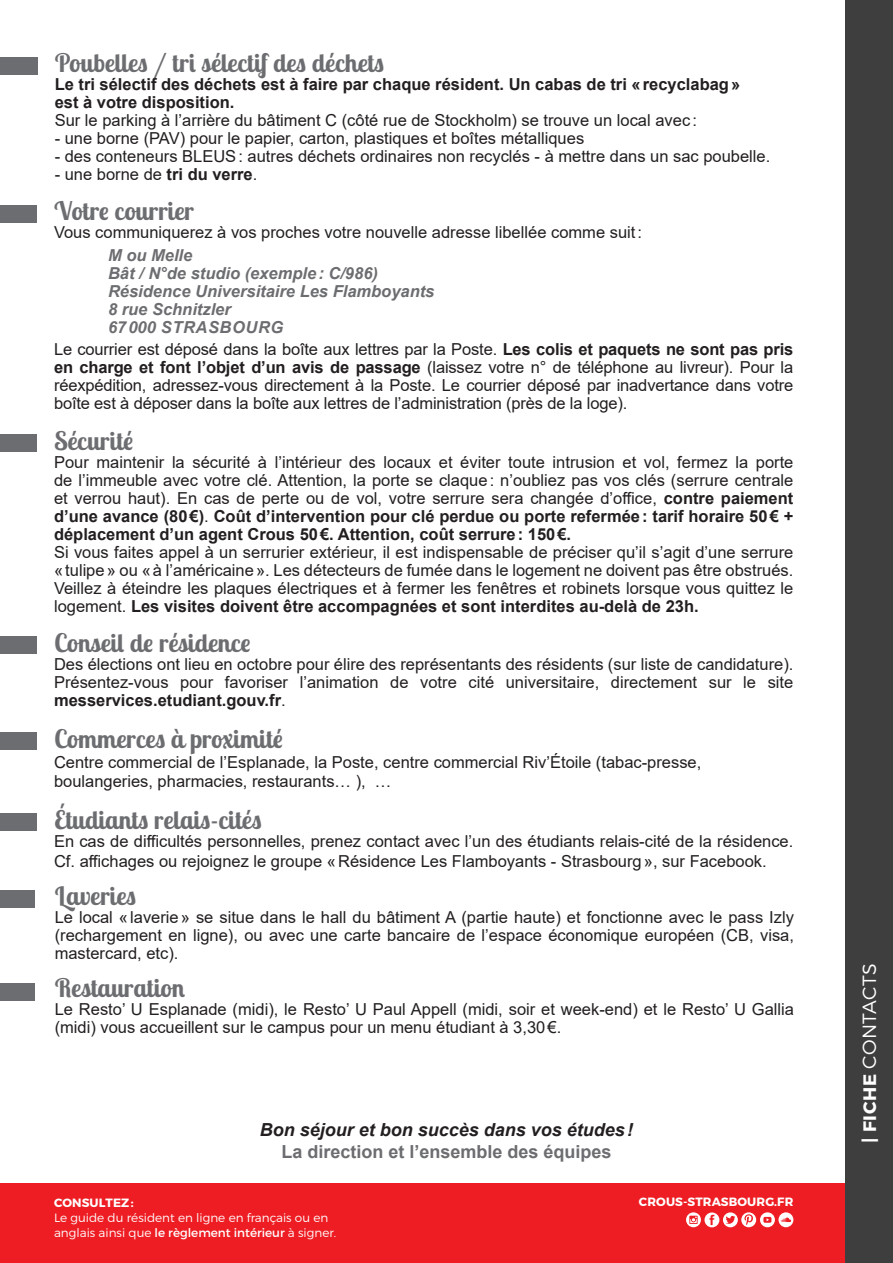
<style>
.page{position:relative;width:893px;height:1263px;background:#fff}
.page>*{position:absolute;margin:0;border:0;box-sizing:border-box;transform-origin:0 0}
.t1{font:700 25.5px "Lobster Two";letter-spacing:-.01em;color:#6c6d70}
.t2{font:300 19.05px "Montserrat";letter-spacing:.025em;color:#fff}
.t3{font:italic 700 18px "Arial";color:#231f20}
.t4{font:700 18px "Arial";color:#6c6d70}
.t5{font:16.5px/18px "Arial";color:#231f20;text-align:justify}
.t6{font:700 16.5px/18px "Arial";color:#231f20}
.t7{font:italic 700 16.5px "Arial";color:#6c6d70}
.t8{font:italic 700 16.5px "Arial";letter-spacing:.035em;color:#6c6d70}
.t9{font:300 12px/15px "Montserrat";color:#fff}
.t10{font:700 12px "Montserrat";letter-spacing:.01em;color:#fff}
.s1{font-weight:700}
.s2{font-weight:400}
.s3{font-weight:700;font-size:18px}
</style>
<div class="page">
<div style="left:0;top:1183px;width:893px;height:80px;background:#ee1d23"></div>
<svg style="left:686px;top:1212px;width:107px;height:15px"></svg>
<div style="left:845px;top:0;width:48px;height:1263px;background:#3e3e3f"></div>
<div style="left:0;top:434px;width:37px;height:18px;background:#6c6d70"></div>
<div style="left:0;top:636px;width:37px;height:18px;background:#6c6d70"></div>
<div style="left:0;top:732px;width:37px;height:18px;background:#6c6d70"></div>
<div style="left:0;top:205px;width:37px;height:17px;background:#6c6d70"></div>
<div style="left:0;top:57px;width:37px;height:17px;background:#6c6d70"></div>
<div style="left:0;top:813px;width:37px;height:18px;background:#6c6d70"></div>
<div style="left:0;top:891px;width:35px;height:17px;background:#6c6d70"></div>
<div style="left:0;top:983px;width:35px;height:18px;background:#6c6d70"></div>
<p class="t1" style="left:55px;top:47px;width:331px">Poubelles / tri sélectif des déchets</p>
<p class="t6" style="left:55px;top:76px;width:687px">Le tri sélectif des déchets est à faire par chaque résident. Un cabas de tri «recyclabag» est à votre disposition.</p>
<p class="t5" style="left:55px;top:111px;width:644px">Sur le parking à l’arrière du bâtiment C (côté rue de Stockholm) se trouve un local avec :</p>
<p class="t5" style="left:55px;top:129px;width:531px">- une borne (PAV) pour le papier, carton, plastiques et boîtes métalliques</p>
<p class="t5" style="left:55px;top:147px;width:717px">- des conteneurs BLEUS: autres déchets ordinaires non recyclés - à mettre dans un sac poubelle.</p>
<p class="t5" style="left:55px;top:165px;width:204px">- une borne de <span class="s1">tri du verre</span>.</p>
<p class="t1" style="left:54px;top:195px;width:141px">Votre courrier</p>
<p class="t5" style="left:54px;top:223px;width:590px">Vous communiquerez à vos proches votre nouvelle adresse libellée comme suit:</p>
<p class="t7" style="left:108px;top:244px;width:86px">M ou Melle</p>
<p class="t7" style="left:108px;top:262px;width:271px">Bât / N°de studio (exemple: C/986)</p>
<p class="t7" style="left:108px;top:280px;width:328px">Résidence Universitaire Les Flamboyants</p>
<p class="t7" style="left:108px;top:298px;width:124px">8 rue Schnitzler</p>
<p class="t8" style="left:108px;top:316px;width:177px">67000 STRASBOURG</p>
<p class="t5" style="left:54px;top:340px;width:741px">Le courrier est déposé dans la boîte aux lettres par la Poste. <span class="s1">Les colis et paquets ne sont pas pris en charge et font l’objet d’un avis de passage</span> (laissez votre n° de téléphone au livreur). Pour la réexpédition, adressez-vous directement à la Poste. Le courrier déposé par inadvertance dans votre boîte est à déposer dans la boîte aux lettres de l’administration (près de la loge).</p>
<p class="t1" style="left:54px;top:424px;width:81px">Sécurité</p>
<p class="t5" style="left:54px;top:453px;width:741px">Pour maintenir la sécurité à l’intérieur des locaux et éviter toute intrusion et vol, fermez la porte de l’immeuble avec votre clé. Attention, la porte se claque: n’oubliez pas vos clés (serrure centrale et verrou haut). En cas de perte ou de vol, votre serrure sera changée d’office, <span class="s1">contre paiement d’une avance (80€)</span>. <span class="s1">Coût d’intervention pour clé perdue ou porte refermée: tarif horaire 50€ + déplacement d’un agent Crous 50€. Attention, coût serrure: 150€.</span></p>
<p class="t5" style="left:54px;top:543px;width:741px">Si vous faites appel à un serrurier extérieur, il est indispensable de préciser qu’il s’agit d’une serrure «tulipe» ou «à l’américaine». Les détecteurs de fumée dans le logement ne doivent pas être obstrués.<br>Veillez à éteindre les plaques électriques et à fermer les fenêtres et robinets lorsque vous quittez le logement. <span class="s1">Les visites doivent être accompagnées et sont interdites au-delà de 23h.</span></p>
<p class="t1" style="left:54px;top:626px;width:198px">Conseil de résidence</p>
<p class="t5" style="left:54px;top:655px;width:741px">Des élections ont lieu en octobre pour élire des représentants des résidents (sur liste de candidature).<br>Présentez-vous pour favoriser l’animation de votre cité universitaire, directement sur le site <span class="s1">messervices.etudiant.gouv.fr</span>.</p>
<p class="t1" style="left:54px;top:722px;width:230px">Commerces à proximité</p>
<p class="t5" style="left:54px;top:752px;width:649px;line-height:19.8px">Centre commercial de l’Esplanade, la Poste, centre commercial Riv’Étoile (tabac-presse, boulangeries, pharmacies, restaurants… ), …</p>
<p class="t1" style="left:54px;top:804px;width:209px">Étudiants relais-cités</p>
<p class="t5" style="left:54px;top:831px;width:741px;line-height:19.5px">En cas de difficultés personnelles, prenez contact avec l’un des étudiants relais-cité de la résidence.<br>Cf. affichages ou rejoignez le groupe «Résidence Les Flamboyants - Strasbourg», sur Facebook.</p>
<p class="t1" style="left:55px;top:879px;width:83px">Laveries</p>
<p class="t5" style="left:55px;top:908px;width:741px">Le local «laverie» se situe dans le hall du bâtiment A (partie haute) et fonctionne avec le pass Izly (rechargement en ligne), ou avec une carte bancaire de l’espace économique européen (CB, visa, mastercard, etc).</p>
<p class="t1" style="left:55px;top:972px;width:132px">Restauration</p>
<p class="t5" style="left:55px;top:1000px;width:741px">Le Resto’ U Esplanade (midi), le Resto’ U Paul Appell (midi, soir et week-end) et le Resto’ U Gallia (midi) vous accueillent sur le campus pour un menu étudiant à 3,30€.</p>
<p class="t3" style="left:260px;top:1118px;width:375px">Bon séjour et bon succès dans vos études!</p>
<p class="t4" style="left:281px;top:1138px;width:332px">La direction et l’ensemble des équipes</p>
<p class="t10" style="left:54px;top:1195px;width:81px">CONSULTEZ:</p>
<p class="t9" style="left:54px;top:1209px;width:284px">Le guide du résident en ligne en français ou en anglais ainsi que <span class="s2">le règlement intérieur</span> à signer.</p>
<p class="t10" style="left:639px;top:1194px;width:156px">CROUS-STRASBOURG.FR</p>
<p class="t2" style="left:858px;top:1143px;width:181px;rotate:-90deg"><span class="s3">| FICHE</span> CONTACTS</p>
</div>
